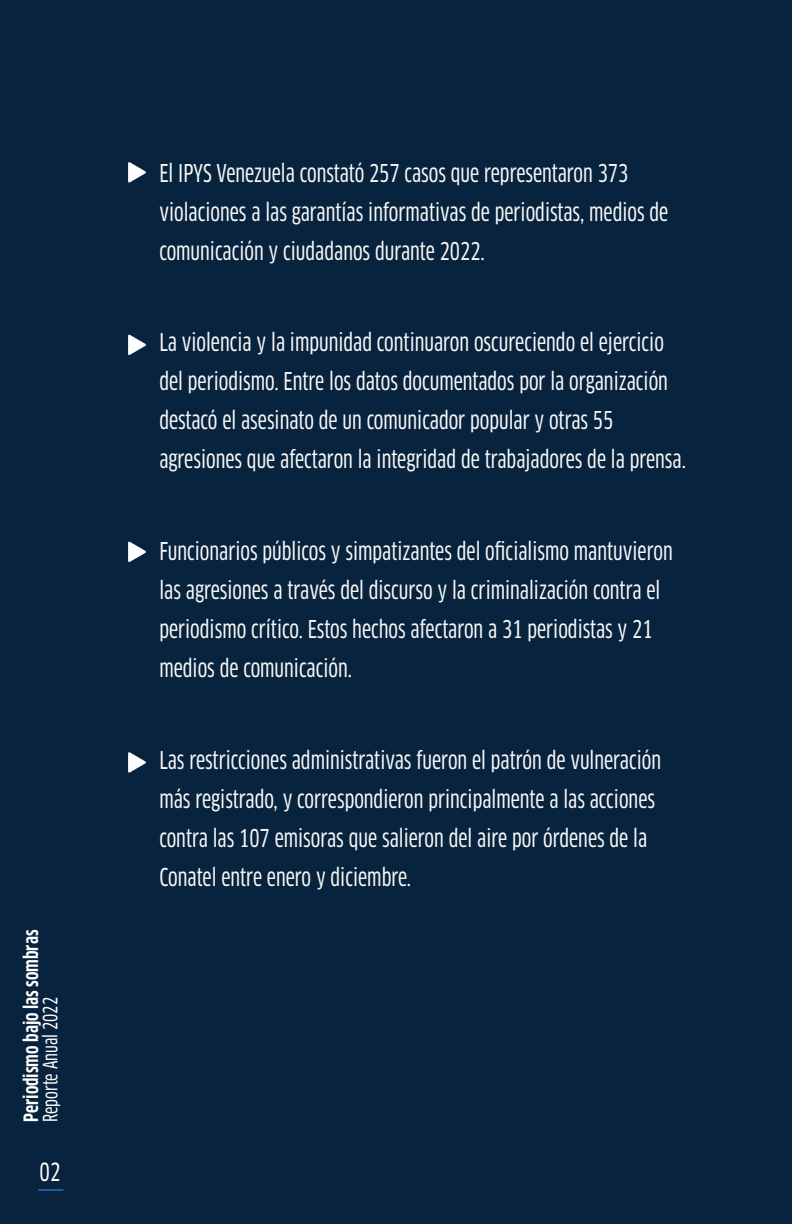
<style>
.page{position:relative;width:792px;height:1224px;background:#08233d}
.page>*{position:absolute;margin:0;border:0;box-sizing:border-box;transform-origin:0 0}
.t1{font:24.5px "Clan Pro Cond News";color:#fff}
.t2{font:24px/39.1px "Clan Pro Cond News";color:#f7f7f7}
.t3{font:700 condensed 19.3px "Clan Pro";color:#fff}
.t4{font:19.3px "Clan Pro Cond News";color:#fff}
</style>
<div class="page">
<hr style="left:791px;top:0;width:1px;height:1224px;background:#bc2b4a">
<svg style="left:38px;top:1189px;width:25px;height:1px"></svg>
<svg style="left:128px;top:162px;width:18px;height:21px"></svg>
<svg style="left:128px;top:335px;width:18px;height:20px"></svg>
<svg style="left:128px;top:542px;width:18px;height:20px"></svg>
<svg style="left:128px;top:752px;width:18px;height:21px"></svg>
<p class="t3" style="left:23px;top:1122px;width:194px;rotate:-90deg">Periodismo bajo las sombras</p>
<p class="t4" style="left:42px;top:1122px;width:126px;rotate:-90deg">Reporte Anual 2022</p>
<p class="t1" style="left:40px;top:1162px;width:22px">02</p>
<p class="t2" style="left:159px;top:155px;width:511px">El IPYS Venezuela constató 257 casos que representaron 373 violaciones a las garantías informativas de periodistas, medios de comunicación y ciudadanos durante 2022.</p>
<p class="t2" style="left:159px;top:325px;width:528px">La violencia y la impunidad continuaron oscureciendo el ejercicio del periodismo. Entre los datos documentados por la organización destacó el asesinato de un comunicador popular y otras 55 agresiones que afectaron la integridad de trabajadores de la prensa.</p>
<p class="t2" style="left:159px;top:533px;width:515px">Funcionarios públicos y simpatizantes del oficialismo mantuvieron las agresiones a través del discurso y la criminalización contra el periodismo crítico. Estos hechos afectaron a 31 periodistas y 21 medios de comunicación.</p>
<p class="t2" style="left:159px;top:742px;width:503px">Las restricciones administrativas fueron el patrón de vulneración más registrado, y correspondieron principalmente a las acciones contra las 107 emisoras que salieron del aire por órdenes de la Conatel entre enero y diciembre.</p>
</div>
